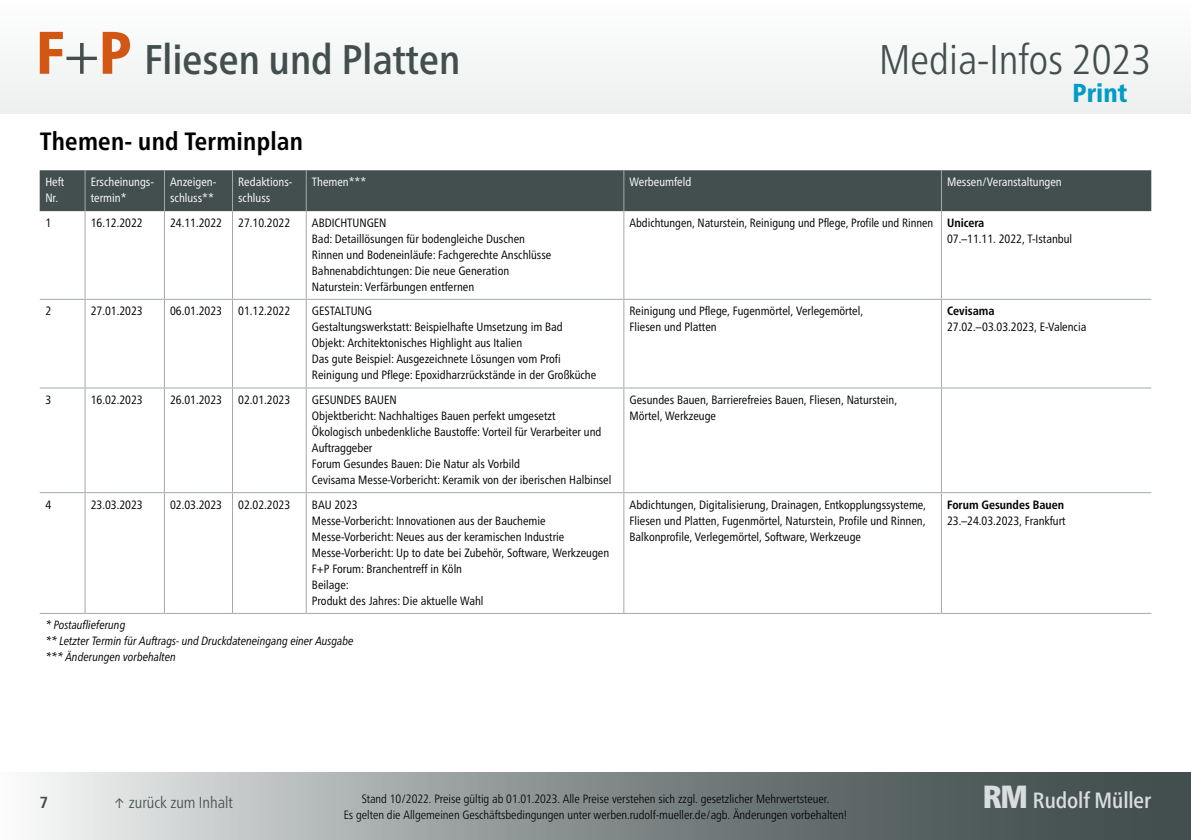
<style>
.page{position:relative;width:1191px;height:840px;background:#fff}
.page>*{position:absolute;margin:0;border:0;box-sizing:border-box;transform-origin:0 0}
.t1{font:500 condensed 41.4px "Frutiger Neue LT Pro";color:#434f4f}
.t2{font:300 condensed 41.4px "Frutiger Neue LT Pro";color:#434f4f}
.t3{font:800 condensed 26px "Frutiger Neue LT Pro";color:#009cc4}
.t4{font:700 condensed 25px "Frutiger Neue LT Pro";letter-spacing:.01em;color:#000}
.t5{font:500 condensed 22px "Frutiger Neue LT Pro";letter-spacing:-.005em;color:#d8ddde}
.t6{font:300 condensed 16px "Frutiger Neue LT Pro";color:#434f4f}
.t7{font:700 condensed 16px "Frutiger Neue LT Pro";color:#434f4f}
.t8{font:condensed 12px/16px "Frutiger Neue LT Pro";color:#000}
.t9{font:300 condensed 12px/16px "Frutiger Neue LT Pro";color:#000;text-align:center}
.t10{font:condensed 12px/16px "Frutiger Neue LT Pro";color:#fff}
.t11{font:italic condensed 12px/16px "Frutiger Neue LT Pro";color:#000}
.t12{font:700 condensed 12px "Frutiger Neue LT Pro";color:#000}
.s1{font-weight:800;font-size:60px;color:#d25714}
.s2{font-weight:300;font-size:60px}
.s3{font-weight:700}
.s4{font-weight:900;font-size:32px}
</style>
<div class="page">
<div style="left:0;top:0;width:1191px;height:113px;background:#f6f7f7"></div>
<svg style="left:33px;top:772px;width:1158px;height:67px;background:#889090"></svg>
<div style="left:40px;top:170px;width:1111px;height:41px;background:#434f4f"></div>
<hr style="left:85px;top:170px;width:1px;height:41px;background:#a0aaac">
<hr style="left:164px;top:170px;width:1px;height:41px;background:#a0aaac">
<hr style="left:232px;top:170px;width:1px;height:41px;background:#a0aaac">
<hr style="left:306px;top:170px;width:1px;height:41px;background:#a0aaac">
<hr style="left:623px;top:170px;width:1px;height:41px;background:#a0aaac">
<hr style="left:941px;top:170px;width:1px;height:41px;background:#a0aaac">
<hr style="left:85px;top:211px;width:1px;height:87px;background:#a0aaac">
<hr style="left:85px;top:299px;width:1px;height:88px;background:#a0aaac">
<hr style="left:85px;top:388px;width:1px;height:104px;background:#a0aaac">
<hr style="left:85px;top:493px;width:1px;height:119px;background:#a0aaac">
<hr style="left:164px;top:211px;width:1px;height:87px;background:#a0aaac">
<hr style="left:232px;top:211px;width:1px;height:87px;background:#a0aaac">
<hr style="left:306px;top:211px;width:1px;height:87px;background:#a0aaac">
<hr style="left:623px;top:211px;width:1px;height:87px;background:#a0aaac">
<hr style="left:164px;top:299px;width:1px;height:88px;background:#a0aaac">
<hr style="left:232px;top:299px;width:1px;height:88px;background:#a0aaac">
<hr style="left:306px;top:299px;width:1px;height:88px;background:#a0aaac">
<hr style="left:623px;top:299px;width:1px;height:88px;background:#a0aaac">
<hr style="left:164px;top:388px;width:1px;height:104px;background:#a0aaac">
<hr style="left:232px;top:388px;width:1px;height:104px;background:#a0aaac">
<hr style="left:306px;top:388px;width:1px;height:104px;background:#a0aaac">
<hr style="left:623px;top:388px;width:1px;height:104px;background:#a0aaac">
<hr style="left:164px;top:493px;width:1px;height:119px;background:#a0aaac">
<hr style="left:232px;top:493px;width:1px;height:119px;background:#a0aaac">
<hr style="left:306px;top:493px;width:1px;height:119px;background:#a0aaac">
<hr style="left:623px;top:493px;width:1px;height:119px;background:#a0aaac">
<hr style="left:941px;top:211px;width:1px;height:87px;background:#a0aaac">
<hr style="left:941px;top:299px;width:1px;height:88px;background:#a0aaac">
<hr style="left:40px;top:298px;width:45px;height:1px;background:#a0aaac">
<hr style="left:40px;top:387px;width:45px;height:1px;background:#a0aaac">
<hr style="left:40px;top:492px;width:45px;height:1px;background:#a0aaac">
<hr style="left:85px;top:298px;width:79px;height:1px;background:#a0aaac">
<hr style="left:164px;top:298px;width:68px;height:1px;background:#a0aaac">
<hr style="left:232px;top:298px;width:74px;height:1px;background:#a0aaac">
<hr style="left:85px;top:387px;width:79px;height:1px;background:#a0aaac">
<hr style="left:164px;top:387px;width:68px;height:1px;background:#a0aaac">
<hr style="left:232px;top:387px;width:74px;height:1px;background:#a0aaac">
<hr style="left:85px;top:492px;width:79px;height:1px;background:#a0aaac">
<hr style="left:164px;top:492px;width:68px;height:1px;background:#a0aaac">
<hr style="left:232px;top:492px;width:74px;height:1px;background:#a0aaac">
<hr style="left:941px;top:388px;width:1px;height:104px;background:#a0aaac">
<hr style="left:941px;top:493px;width:1px;height:119px;background:#a0aaac">
<hr style="left:941px;top:492px;width:210px;height:1px;background:#a0aaac">
<hr style="left:40px;top:612px;width:45px;height:1px;background:#a0aaac">
<hr style="left:85px;top:612px;width:79px;height:1px;background:#a0aaac">
<hr style="left:164px;top:612px;width:68px;height:1px;background:#a0aaac">
<hr style="left:232px;top:612px;width:74px;height:1px;background:#a0aaac">
<hr style="left:306px;top:612px;width:318px;height:1px;background:#a0aaac">
<hr style="left:624px;top:612px;width:317px;height:1px;background:#a0aaac">
<hr style="left:941px;top:612px;width:210px;height:1px;background:#a0aaac">
<hr style="left:306px;top:298px;width:318px;height:1px;background:#a0aaac">
<hr style="left:624px;top:298px;width:317px;height:1px;background:#a0aaac">
<hr style="left:941px;top:298px;width:210px;height:1px;background:#a0aaac">
<hr style="left:306px;top:387px;width:318px;height:1px;background:#a0aaac">
<hr style="left:624px;top:387px;width:317px;height:1px;background:#a0aaac">
<hr style="left:941px;top:387px;width:210px;height:1px;background:#a0aaac">
<hr style="left:306px;top:492px;width:318px;height:1px;background:#a0aaac">
<hr style="left:624px;top:492px;width:317px;height:1px;background:#a0aaac">
<h1 class="t1" style="left:36px;top:35px;width:426px"><span class="s1">F</span><span class="s2">+</span><span class="s1">P</span> Fliesen und Platten</h1>
<h3 class="t4" style="left:40px;top:126px;width:265px">Themen- und Terminplan</h3>
<h1 class="t2" style="left:879px;top:35px;width:273px">Media-Infos 2023</h1>
<h2 class="t3" style="left:1072px;top:78px;width:56px">Print</h2>
<p class="t10" style="left:45px;top:174px;width:20px">Heft<br>Nr.</p>
<p class="t10" style="left:91px;top:174px;width:65px">Erscheinungs&shy;termin*</p>
<p class="t10" style="left:170px;top:174px;width:48px">Anzeigen&shy;schluss**</p>
<p class="t10" style="left:238px;top:174px;width:56px">Redaktions&shy;schluss</p>
<p class="t10" style="left:312px;top:174px;width:56px">Themen***</p>
<p class="t10" style="left:629px;top:174px;width:63px">Werbeumfeld</p>
<p class="t10" style="left:947px;top:174px;width:116px">Messen/Veranstaltungen</p>
<p class="t8" style="left:45px;top:214px;width:7px">1</p>
<p class="t8" style="left:91px;top:214px;width:53px">16.12.2022</p>
<p class="t8" style="left:170px;top:214px;width:53px">24.11.2022</p>
<p class="t8" style="left:238px;top:214px;width:53px">27.10.2022</p>
<p class="t8" style="left:312px;top:214px;width:241px">ABDICHTUNGEN<br>Bad: Detaillösungen für bodengleiche Duschen Rinnen und Bodeneinläufe: Fachgerechte Anschlüsse Bahnenabdichtungen: Die neue Generation Naturstein: Verfärbungen entfernen</p>
<p class="t8" style="left:947px;top:214px;width:127px;text-indent:-317px">Abdichtungen, Naturstein, Reinigung und Pflege, Profile und Rinnen <span class="s3">Unicera<br></span>07.–11.11. 2022, T-Istanbul</p>
<p class="t8" style="left:45px;top:303px;width:7px">2</p>
<p class="t8" style="left:91px;top:303px;width:53px">27.01.2023</p>
<p class="t8" style="left:170px;top:303px;width:53px">06.01.2023</p>
<p class="t8" style="left:238px;top:303px;width:53px">01.12.2022</p>
<p class="t8" style="left:312px;top:303px;width:286px">GESTALTUNG<br>Gestaltungswerkstatt: Beispielhafte Umsetzung im Bad Objekt: Architektonisches Highlight aus Italien<br>Das gute Beispiel: Ausgezeichnete Lösungen vom Profi Reinigung und Pflege: Epoxidharzrückstände in der Großküche</p>
<p class="t8" style="left:629px;top:303px;width:235px">Reinigung und Pflege, Fugenmörtel, Verlegemörtel,<br>Fliesen und Platten</p>
<p class="t12" style="left:947px;top:304px;width:49px">Cevisama</p>
<p class="t8" style="left:947px;top:319px;width:141px">27.02.–03.03.2023, E-Valencia</p>
<p class="t8" style="left:45px;top:391px;width:7px">3</p>
<p class="t8" style="left:91px;top:391px;width:53px">16.02.2023</p>
<p class="t8" style="left:170px;top:391px;width:53px">26.01.2023</p>
<p class="t8" style="left:238px;top:391px;width:53px">02.01.2023</p>
<p class="t8" style="left:312px;top:391px;width:301px">GESUNDES BAUEN<br>Objektbericht: Nachhaltiges Bauen perfekt umgesetzt<br>Ökologisch unbedenkliche Baustoffe: Vorteil für Verarbeiter und Auftraggeber<br>Forum Gesundes Bauen: Die Natur als Vorbild<br>Cevisama Messe-Vorbericht: Keramik von der iberischen Halbinsel</p>
<p class="t8" style="left:629px;top:391px;width:269px">Gesundes Bauen, Barrierefreies Bauen, Fliesen, Naturstein,<br>Mörtel, Werkzeuge</p>
<p class="t8" style="left:45px;top:496px;width:7px">4</p>
<p class="t8" style="left:91px;top:496px;width:53px">23.03.2023</p>
<p class="t8" style="left:170px;top:496px;width:53px">02.03.2023</p>
<p class="t8" style="left:238px;top:496px;width:53px">02.02.2023</p>
<p class="t8" style="left:312px;top:496px;width:299px">BAU 2023<br>Messe-Vorbericht: Innovationen aus der Bauchemie Messe-Vorbericht: Neues aus der keramischen Industrie Messe-Vorbericht: Up to date bei Zubehör, Software, Werkzeugen F+P Forum: Branchentreff in Köln<br>Beilage:<br>Produkt des Jahres: Die aktuelle Wahl</p>
<p class="t8" style="left:629px;top:496px;width:298px;text-align:justify">Abdichtungen, Digitalisierung, Drainagen, Entkopplungssysteme, Fliesen und Platten, Fugenmörtel, Naturstein, Profile und Rinnen, Balkonprofile, Verlegemörtel, Software, Werkzeuge</p>
<p class="t12" style="left:947px;top:497px;width:118px">Forum Gesundes Bauen</p>
<p class="t8" style="left:947px;top:512px;width:120px">23.–24.03.2023, Frankfurt</p>
<p class="t11" style="left:45px;top:617px;width:310px">* Postauflieferung<br>** Letzter Termin für Auftrags- und Druckdateneingang einer Ausgabe *** Änderungen vorbehalten</p>
<h3 class="t7" style="left:40px;top:792px;width:10px">7</h3>
<h3 class="t5" style="left:982px;top:786px;width:170px"><span class="s4">RM</span> Rudolf Müller</h3>
<h3 class="t6" style="left:113px;top:792px;width:121px">↑ zurück zum Inhalt</h3>
<p class="t9" style="left:344px;top:789px;width:505px">Stand 10/2022. Preise gültig ab 01.01.2023. Alle Preise verstehen sich zzgl. gesetzlicher Mehrwertsteuer.<br>Es gelten die Allgemeinen Geschäftsbedingungen unter werben.rudolf-mueller.de/agb. Änderungen vorbehalten!</p>
</div>
